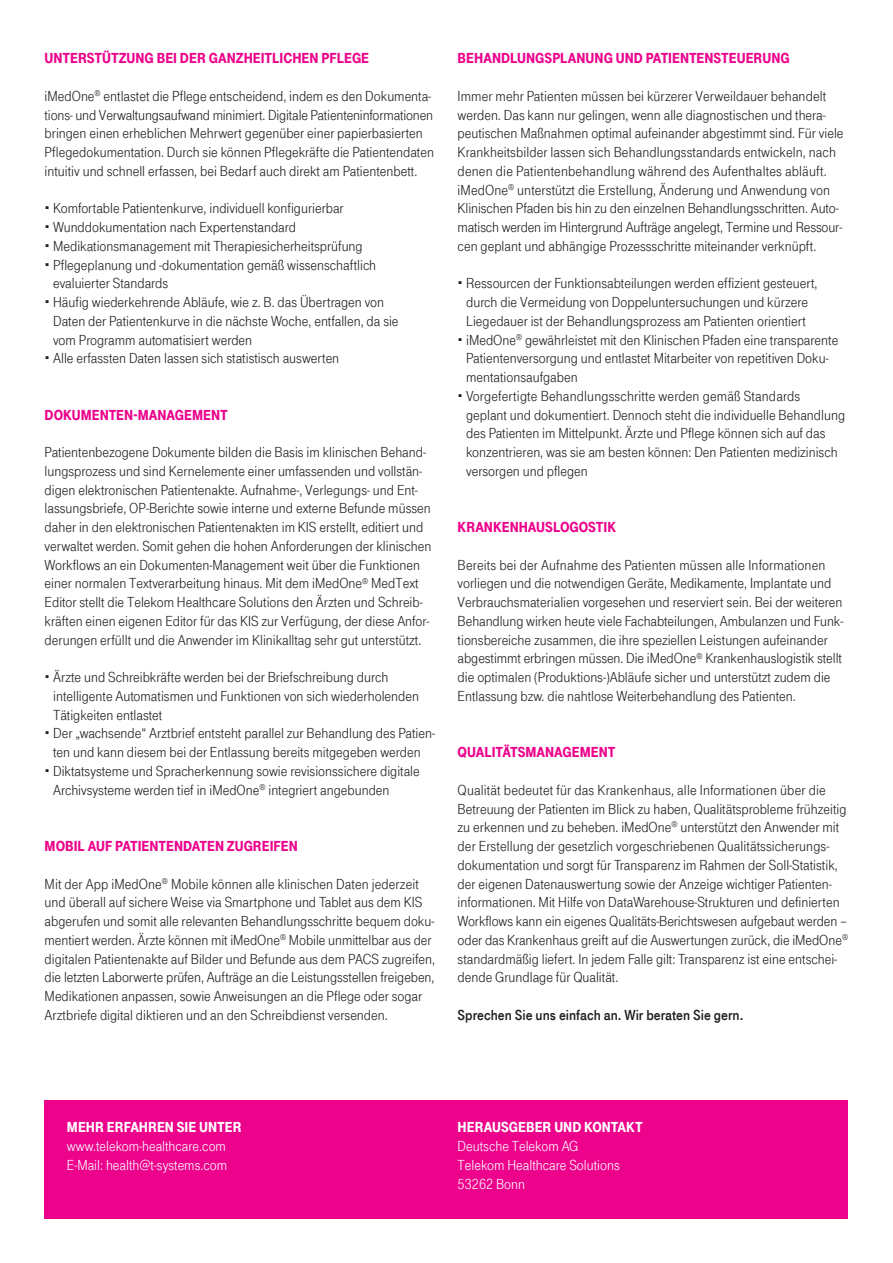
<style>
.page{position:relative;width:893px;height:1263px;background:#fff}
.page>*{position:absolute;margin:0;border:0;box-sizing:border-box;transform-origin:0 0}
.Text_10{font:15px/18.8px "Tele Grotesk Norm";color:#231f20}
.Zwischenheadline_10{font:900 15px "Tele Grotesk Headline";color:#ed028c}
.Text_10_weiss{font:15px "Tele Grotesk Norm";color:#fff}
.Text_10-2{font:15px "Tele Grotesk Fett";color:#231f20}
.Zwischenheadline_10-2{font:900 15px "Tele Grotesk Headline";color:#fff}
</style>
<div class="page">
<div style="left:45px;top:1100px;width:803px;height:118px;background:#ed028c"></div>
<p class="Zwischenheadline_10" style="left:45px;top:50px;width:326px">UNTERSTÜTZUNG BEI DER GANZHEITLICHEN PFLEGE</p>
<p class="Text_10" style="left:45px;top:87px;width:391px">iMedOne<sup>®</sup> entlastet die Pflege entscheidend, indem es den Dokumenta&shy;tions- und Verwaltungsaufwand minimiert. Digitale Patienteninformationen bringen einen erheblichen Mehrwert gegenüber einer papierbasierten Pflegedokumentation. Durch sie können Pflegekräfte die Patientendaten intuitiv und schnell erfassen, bei Bedarf auch direkt am Patientenbett.</p>
<p class="Text_10" style="left:53px;top:199px;width:292px">Komfortable Patientenkurve, individuell konfigurierbar</p>
<p class="Text_10" style="left:53px;top:218px;width:244px">Wunddokumentation nach Expertenstandard</p>
<p class="Text_10" style="left:53px;top:237px;width:311px">Medikationsmanagement mit Therapiesicherheitsprüfung</p>
<p class="Text_10" style="left:53px;top:256px;width:325px">Pflegeplanung und -dokumentation gemäß wissenschaftlich evaluierter Standards</p>
<p class="Text_10" style="left:53px;top:293px;width:347px">Häufig wiederkehrende Abläufe, wie z. B. das Übertragen von<br>Daten der Patientenkurve in die nächste Woche, entfallen, da sie vom Programm automatisiert werden</p>
<p class="Text_10" style="left:53px;top:349px;width:288px">Alle erfassten Daten lassen sich statistisch auswerten</p>
<p class="Zwischenheadline_10" style="left:45px;top:406px;width:185px">DOKUMENTEN-MANAGEMENT</p>
<p class="Text_10" style="left:45px;top:443px;width:388px">Patientenbezogene Dokumente bilden die Basis im klinischen Behand&shy;lungsprozess und sind Kernelemente einer umfassenden und vollstän&shy;digen elektronischen Patientenakte. Aufnahme-, Verlegungs- und Ent&shy;lassungsbriefe, OP-Berichte sowie interne und externe Befunde müssen daher in den elektronischen Patientenakten im KIS erstellt, editiert und verwaltet werden. Somit gehen die hohen Anforderungen der klinischen Workflows an ein Dokumenten-Management weit über die Funktionen einer normalen Textverarbeitung hinaus. Mit dem iMedOne<sup>®</sup> MedText Editor stellt die Telekom Healthcare Solutions den Ärzten und Schreib&shy;kräften einen eigenen Editor für das KIS zur Verfügung, der diese Anfor&shy;derungen erfüllt und die Anwender im Klinikalltag sehr gut unterstützt.</p>
<p class="Text_10" style="left:53px;top:668px;width:367px">Ärzte und Schreibkräfte werden bei der Briefschreibung durch intelligente Automatismen und Funktionen von sich wiederholenden<br>Tätigkeiten entlastet</p>
<p class="Text_10" style="left:53px;top:724px;width:383px">Der „wachsende“ Arztbrief entsteht parallel zur Behandlung des Patien&shy;ten und kann diesem bei der Entlassung bereits mitgegeben werden</p>
<p class="Text_10" style="left:53px;top:762px;width:368px">Diktatsysteme und Spracherkennung sowie revisionssichere digitale<br>Archivsysteme werden tief in iMedOne<sup>®</sup> integriert angebunden</p>
<p class="Zwischenheadline_10" style="left:45px;top:838px;width:255px">MOBIL AUF PATIENTENDATEN ZUGREIFEN</p>
<p class="Text_10" style="left:45px;top:874px;width:392px">Mit der App iMedOne<sup>®</sup> Mobile können alle klinischen Daten jederzeit und überall auf sichere Weise via Smartphone und Tablet aus dem KIS abgerufen und somit alle relevanten Behandlungsschritte bequem doku&shy;mentiert werden. Ärzte können mit iMedOne<sup>®</sup> Mobile unmittelbar aus der digitalen Patientenakte auf Bilder und Befunde aus dem PACS zugreifen, die letzten Laborwerte prüfen, Aufträge an die Leistungsstellen freigeben, Medikationen anpassen, sowie Anweisungen an die Pflege oder sogar Arztbriefe digital diktieren und an den Schreibdienst versenden.</p>
<p class="Zwischenheadline_10" style="left:458px;top:50px;width:334px">BEHANDLUNGSPLANUNG UND PATIENTENSTEUERUNG</p>
<p class="Text_10" style="left:458px;top:87px;width:387px">Immer mehr Patienten müssen bei kürzerer Verweildauer behandelt werden. Das kann nur gelingen, wenn alle diagnostischen und thera&shy;peutischen Maßnahmen optimal aufeinander abgestimmt sind. Für viele Krankheitsbilder lassen sich Behandlungsstandards entwickeln, nach denen die Patientenbehandlung während des Aufenthaltes abläuft. iMedOne<sup>®</sup> unterstützt die Erstellung, Änderung und Anwendung von Klinischen Pfaden bis hin zu den einzelnen Behandlungsschritten. Auto&shy;matisch werden im Hintergrund Aufträge angelegt, Termine und Ressour&shy;cen geplant und abhängige Prozessschritte miteinander verknüpft.</p>
<p class="Text_10" style="left:466px;top:274px;width:353px">Ressourcen der Funktionsabteilungen werden effizient gesteuert, durch die Vermeidung von Doppeluntersuchungen und kürzere<br>Liegedauer ist der Behandlungsprozess am Patienten orientiert</p>
<p class="Text_10" style="left:466px;top:331px;width:374px">iMedOne<sup>®</sup> gewährleistet mit den Klinischen Pfaden eine transparente<br>Patientenversorgung und entlastet Mitarbeiter von repetitiven Doku&shy;mentationsaufgaben</p>
<p class="Text_10" style="left:466px;top:387px;width:380px">Vorgefertigte Behandlungsschritte werden gemäß Standards<br>geplant und dokumentiert. Dennoch steht die individuelle Behandlung des Patienten im Mittelpunkt. Ärzte und Pflege können sich auf das konzentrieren, was sie am besten können: Den Patienten medizinisch versorgen und pflegen</p>
<p class="Zwischenheadline_10" style="left:458px;top:519px;width:153px">KRANKENHAUSLOGOSTIK</p>
<p class="Text_10" style="left:458px;top:556px;width:387px">Bereits bei der Aufnahme des Patienten müssen alle Informationen vorliegen und die notwendigen Geräte, Medikamente, Implantate und Verbrauchsmaterialien vorgesehen und reserviert sein. Bei der weiteren Behandlung wirken heute viele Fachabteilungen, Ambulanzen und Funk&shy;tionsbereiche zusammen, die ihre speziellen Leistungen aufeinander abgestimmt erbringen müssen. Die iMedOne<sup>®</sup> Krankenhauslogistik stellt die optimalen (Produktions-)Abläufe sicher und unterstützt zudem die Entlassung bzw. die nahtlose Weiterbehandlung des Patienten.</p>
<p class="Zwischenheadline_10" style="left:458px;top:744px;width:159px">QUALITÄTSMANAGEMENT</p>
<p class="Text_10" style="left:458px;top:781px;width:392px">Qualität bedeutet für das Krankenhaus, alle Informationen über die Betreuung der Patienten im Blick zu haben, Qualitätsprobleme frühzeitig zu erkennen und zu beheben. iMedOne<sup>®</sup> unterstützt den Anwender mit der Erstellung der gesetzlich vorgeschriebenen Qualitätssicherungs&shy;dokumentation und sorgt für Transparenz im Rahmen der Soll-Statistik, der eigenen Datenauswertung sowie der Anzeige wichtiger Patienten&shy;informationen. Mit Hilfe von DataWarehouse-Strukturen und definierten Workflows kann ein eigenes Qualitäts-Berichtswesen aufgebaut werden – oder das Krankenhaus greift auf die Auswertungen zurück, die iMedOne<sup>® </sup>standardmäßig liefert. In jedem Falle gilt: Transparenz ist eine entschei&shy;dende Grundlage für Qualität.</p>
<p class="Text_10-2" style="left:458px;top:1006px;width:287px">Sprechen Sie uns einfach an. Wir beraten Sie gern.</p>
<p class="Zwischenheadline_10-2" style="left:67px;top:1119px;width:176px">MEHR ERFAHREN SIE UNTER</p>
<p class="Text_10_weiss" style="left:67px;top:1138px;width:161px">www.telekom-healthcare.com</p>
<p class="Text_10_weiss" style="left:67px;top:1156px;width:162px">E-Mail: health@t-systems.com</p>
<p class="Zwischenheadline_10-2" style="left:458px;top:1119px;width:10px">HERAUSGEBER</p>
<p class="Zwischenheadline_10-2" style="left:554px;top:1119px;width:90px">UND KONTAKT</p>
<p class="Text_10_weiss" style="left:458px;top:1138px;width:122px">Deutsche Telekom AG</p>
<p class="Text_10_weiss" style="left:458px;top:1156px;width:164px">Telekom Healthcare Solutions</p>
<p class="Text_10_weiss" style="left:458px;top:1175px;width:69px">53262 Bonn</p>
</div>
